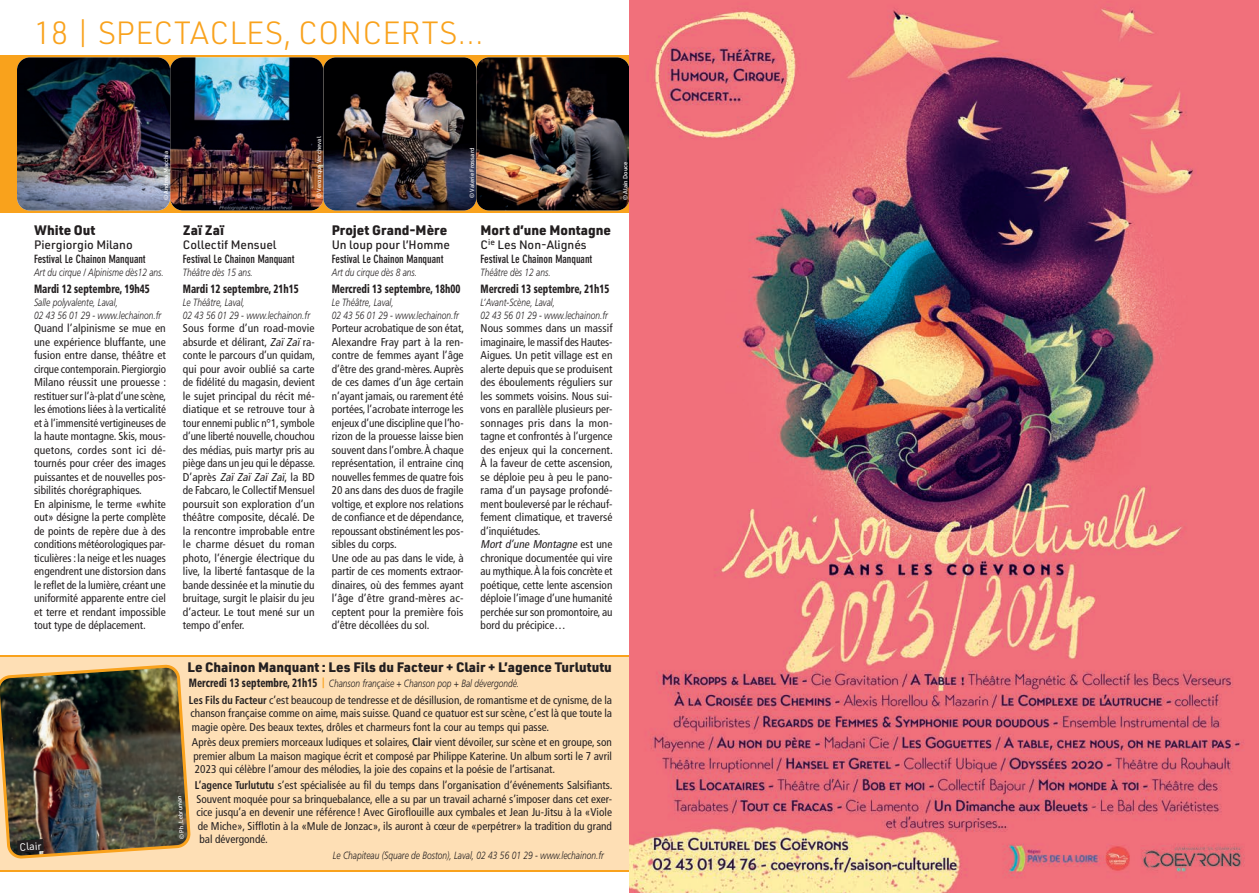
<style>
.page{position:relative;width:1259px;height:893px;background:#fff}
.page>*{position:absolute;margin:0;border:0;box-sizing:border-box;transform-origin:0 0}
.t1{font:300 31.5px "URWDIN";color:#f9a21c}
.Sous-titre_courant_E{font:900 13.5px "URWDIN";color:#231f20}
.Date_Spectacles{font:900 condensed 12px "Frutiger LT Std";color:#231f20;scale:.8 1}
.Artistes_Spectacle{font:500 12px "URWDIN";color:#231f20}
.Texte_Courant_Specta{font:condensed 11.25px/13.5px "Frutiger LT Std";color:#231f20;text-align:justify}
.Sous_titre_Spect{font:700 condensed 11.25px "DIN Neuzeit Grotesk Std";color:#231f20}
.Texte_light_Ital_cou{font:italic 300 10.5px/12.6px "Frutiger LT Std";color:#231f20;scale:.8 1}
.Sous-titre_courant_E-2{font:italic 300 10.5px "Frutiger LT Std";color:#231f20;scale:.8 1}
.Légende_photos_Txt_B{font:10.5px "URWDIN";color:#fff}
.Crédit_photos_blc{font:500 6px "URWDIN";color:#fff}
.s1{font-style:italic}
.s2{font-weight:900;font-style:normal;font-stretch:condensed;font-size:12px}
.s3{font-family:"URWDIN";font-weight:500;font-style:normal;font-size:12px;color:#f9a21c}
.s4{font-weight:700}
</style>
<div class="page">
<div style="left:0;top:55px;width:629px;height:158px;background:#f9a21c"></div>
<img style="left:17px;top:57px;width:612px;height:153px">
<img style="left:170px;top:57px;width:153px;height:153px;border-radius:13px">
<img style="left:476px;top:57px;width:153px;height:153px;border-radius:13px">
<img style="left:17px;top:57px;width:153px;height:153px;border-radius:13px">
<div style="left:0;top:657px;width:629px;height:213px;background:#fedfb5"></div>
<img style="left:0;top:666px;width:189px;height:193px">
<img style="left:629px;top:0;width:630px;height:893px">
<p class="t1" style="left:34px;top:12px;width:451px">18 | SPECTACLES, CONCERTS…</p>
<p class="Crédit_photos_blc" style="left:162px;top:200px;width:50px;rotate:-90deg">© Andrea Macchia</p>
<p class="Sous-titre_courant_E" style="left:34px;top:221px;width:63px">White Out</p>
<p class="Artistes_Spectacle" style="left:34px;top:237px;width:100px">Piergiorgio Milano</p>
<p class="Sous_titre_Spect" style="left:34px;top:252px;width:113px">Festival Le Chainon Manquant</p>
<p class="Texte_light_Ital_cou" style="left:34px;top:266px;width:164px">Art du cirque / Alpinisme dès12 ans.</p>
<p class="Date_Spectacles" style="left:34px;top:282px;width:146px">Mardi 12 septembre, 19h45</p>
<p class="Texte_light_Ital_cou" style="left:34px;top:296px;width:161px">Salle polyvalente, Laval,<br>02 43 56 01 29 - www.lechainon.fr</p>
<p class="Texte_Courant_Specta" style="left:34px;top:321px;width:134px">Quand l’alpinisme se mue en une expérience bluffante, une fusion entre danse, théâtre et cirque contemporain. Piergiorgio Milano réussit une prouesse : restituer sur l’à-plat d’une scène, les émotions liées à la verticalité et à l’immensité vertigineuses de la haute montagne. Skis, mous&shy;quetons, cordes sont ici dé&shy;tournés pour créer des images puissantes et de nouvelles pos&shy;sibilités chorégraphiques.</p>
<p class="Texte_Courant_Specta" style="left:34px;top:497px;width:133px">En alpinisme, le terme «white out» désigne la perte complète de points de repère due à des conditions météorologiques par&shy;ticulières : la neige et les nuages engendrent une distorsion dans le reflet de la lumière, créant une uniformité apparente entre ciel et terre et rendant impossible tout type de déplacement.</p>
<p class="Crédit_photos_blc" style="left:315px;top:198px;width:63px;rotate:-90deg">© Veronique Vercheval</p>
<p class="Crédit_photos_blc" style="left:468px;top:198px;width:52px;rotate:-90deg">© Valerie Frossard</p>
<p class="Sous-titre_courant_E" style="left:183px;top:221px;width:43px">Zaï Zaï</p>
<p class="Artistes_Spectacle" style="left:183px;top:237px;width:95px">Collectif Mensuel</p>
<p class="Sous_titre_Spect" style="left:183px;top:252px;width:113px">Festival Le Chainon Manquant</p>
<p class="Texte_light_Ital_cou" style="left:183px;top:266px;width:89px">Théâtre dès 15 ans.</p>
<p class="Date_Spectacles" style="left:183px;top:282px;width:146px">Mardi 12 septembre, 21h15</p>
<p class="Texte_light_Ital_cou" style="left:183px;top:296px;width:161px">Le Théâtre, Laval,<br>02 43 56 01 29 - www.lechainon.fr</p>
<p class="Texte_Courant_Specta" style="left:183px;top:321px;width:134px">Sous forme d’un road-movie absurde et délirant, <span class="s1">Zaï Zaï</span> ra&shy;conte le parcours d’un quidam, qui pour avoir oublié sa carte de fidélité du magasin, devient le sujet principal du récit mé&shy;diatique et se retrouve tour à tour ennemi public n°1, symbole d’une liberté nouvelle, chouchou des médias, puis martyr pris au piège dans un jeu qui le dépasse.</p>
<p class="Texte_Courant_Specta" style="left:183px;top:470px;width:133px">D ’ a p r è s <span class="s1">Zaï Zaï Zaï Zaï</span>, l a B D de Fabcaro, le Collectif Mensuel poursuit son exploration d’un théâtre composite, décalé. De la rencontre improbable entre le charme désuet du roman photo, l’énergie électrique du live, la liberté fantasque de la bande dessinée et la minutie du bruitage, surgit le plaisir du jeu d’acteur. Le tout mené sur un tempo d’enfer.</p>
<p class="Sous-titre_courant_E" style="left:332px;top:221px;width:117px">Projet Grand-Mère</p>
<p class="Artistes_Spectacle" style="left:332px;top:237px;width:120px">Un loup pour l’Homme</p>
<p class="Sous_titre_Spect" style="left:332px;top:252px;width:113px">Festival Le Chainon Manquant</p>
<p class="Texte_light_Ital_cou" style="left:332px;top:266px;width:108px">Art du cirque dès 8 ans.</p>
<p class="Date_Spectacles" style="left:332px;top:282px;width:162px">Mercredi 13 septembre, 18h00</p>
<p class="Texte_light_Ital_cou" style="left:332px;top:296px;width:161px">Le Théâtre, Laval,<br>02 43 56 01 29 - www.lechainon.fr</p>
<p class="Texte_Courant_Specta" style="left:332px;top:321px;width:134px">Porteur acrobatique de son état, Alexandre Fray part à la ren&shy;contre de femmes ayant l’âge d’être des grand-mères. Auprès de ces dames d’un âge certain n’ayant jamais, ou rarement été portées, l’acrobate interroge les enjeux d’une discipline que l’ho&shy;rizon de la prouesse laisse bien souvent dans l’ombre. À chaque représentation, il entraine cinq nouvelles femmes de quatre fois 20 ans dans des duos de fragile voltige, et explore nos relations de confiance et de dépendance, repoussant obstinément les pos&shy;sibles du corps.</p>
<p class="Texte_Courant_Specta" style="left:332px;top:551px;width:133px">Une ode au pas dans le vide, à partir de ces moments extraor&shy;dinaires, où des femmes ayant l’âge d’être grand-mères ac&shy;ceptent pour la première fois d’être décollées du sol.</p>
<p class="Sous-titre_courant_E" style="left:480px;top:221px;width:132px">Mort d’une Montagne</p>
<p class="Artistes_Spectacle" style="left:480px;top:237px;width:108px">C<sup>ie</sup> Les Non-Alignés</p>
<p class="Sous_titre_Spect" style="left:480px;top:252px;width:113px">Festival Le Chainon Manquant</p>
<p class="Texte_light_Ital_cou" style="left:480px;top:266px;width:89px">Théâtre dès 12 ans.</p>
<p class="Date_Spectacles" style="left:480px;top:282px;width:162px">Mercredi 13 septembre, 21h15</p>
<p class="Texte_light_Ital_cou" style="left:480px;top:296px;width:161px">L’Avant-Scène, Laval,<br>02 43 56 01 29 - www.lechainon.fr</p>
<p class="Texte_Courant_Specta" style="left:480px;top:321px;width:134px">Nous sommes dans un massif imaginaire, le massif des Hautes-Aigues. Un petit village est en alerte depuis que se produisent des éboulements réguliers sur les sommets voisins. Nous sui&shy;vons en parallèle plusieurs per&shy;sonnages pris dans la mon&shy;tagne et confrontés à l’urgence des enjeux qui la concernent.<br>À la faveur de cette ascension, se déploie peu à peu le pano&shy;rama d’un paysage profondé&shy;ment bouleversé par le réchauf&shy;fement climatique, et traversé d’inquiétudes.</p>
<p class="Texte_Courant_Specta" style="left:480px;top:537px;width:133px"><span class="s1">Mort d’une Montagne</span> e s t u n e chronique documentée qui vire au mythique. À la fois concrète et poétique, cette lente ascension déploie l’image d’une humanité perchée sur son promontoire, au bord du précipice…</p>
<p class="Crédit_photos_blc" style="left:621px;top:200px;width:39px;rotate:-90deg">© Alain Douce</p>
<p class="Légende_photos_Txt_B" style="left:19px;top:840px;width:23px;rotate:-4deg">Clair</p>
<p class="Sous-titre_courant_E" style="left:187px;top:658px;width:426px">Le Chainon Manquant : Les Fils du Facteur + Clair + L’agence Turlututu</p>
<p class="Sous-titre_courant_E-2" style="left:189px;top:677px;width:414px"><span class="s2">Mercredi 13 septembre, 21h15</span> <span class="s3">|</span> Chanson française + Chanson pop + Bal dévergondé.</p>
<p class="Texte_Courant_Specta" style="left:189px;top:693px;width:425px"><span class="s4">Les Fils du Facteur</span> c’est beaucoup de tendresse et de désillusion, de romantisme et de cynisme, de la chanson française comme on aime, mais suisse. Quand ce quatuor est sur scène, c’est là que toute la magie opère. Des beaux textes, drôles et charmeurs font la cour au temps qui passe.</p>
<p class="Texte_Courant_Specta" style="left:192px;top:736px;width:422px">Après deux premiers morceaux ludiques et solaires, <span class="s4">Clair</span> vient dévoiler, sur scène et en groupe, son premier album La maison magique écrit et composé par Philippe Katerine. Un album sorti le 7 avril 2023 qui célèbre l’amour des mélodies, la joie des copains et la poésie de l’artisanat.</p>
<p class="Texte_Courant_Specta" style="left:195px;top:778px;width:419px"><span class="s4">L’agence Turlututu</span> s’est spécialisée au fil du temps dans l’organisation d’événements Salsifiants.<br>Souvent moquée pour sa brinquebalance, elle a su par un travail acharné s’imposer dans cet exer&shy;cice jusqu’a en devenir une référence ! Avec Giroflouille aux cymbales et Jean Ju-Jitsu à la «Viole de Miche», Sifflotin à la «Mule de Jonzac», ils auront à cœur de «perpétrer» la tradition du grand bal dévergondé.</p>
<p class="Texte_light_Ital_cou" style="left:333px;top:849px;width:340px">Le Chapiteau (Square de Boston), Laval, 02 43 56 01 29 - www.lechainon.fr</p>
<p class="Crédit_photos_blc" style="left:178px;top:839px;width:45px;rotate:-94deg">© Ph. Lebruman</p>
</div>
